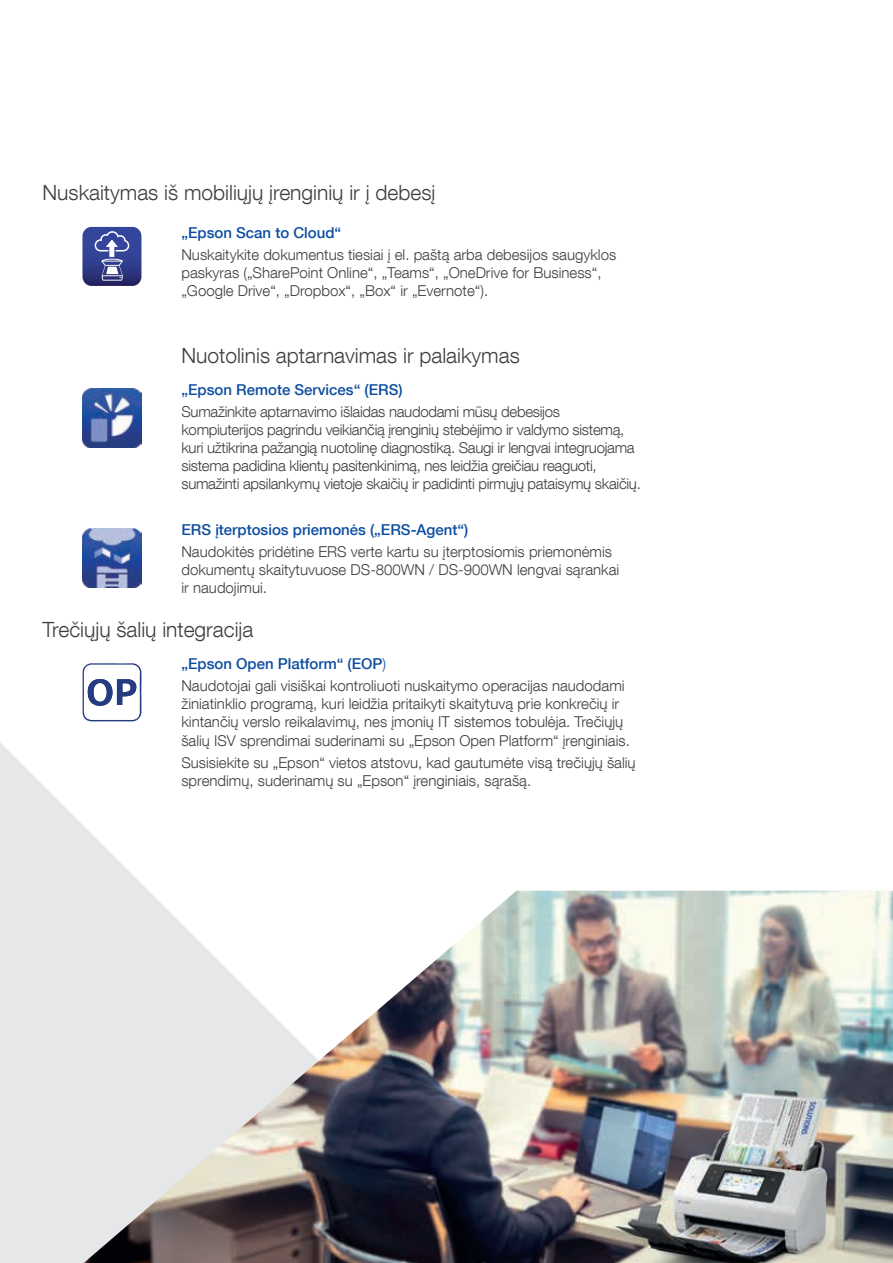
<style>
.page{position:relative;width:893px;height:1263px;background:#fff}
.page>*{position:absolute;margin:0;border:0;box-sizing:border-box;transform-origin:0 0}
.t1{font:300 21px "Helvetica Neue LT Com";color:#3e3e3f}
.t2{font:300 15px/18px "Helvetica Neue LT Com";color:#3e3e3f}
.t3{font:300 15px/18px "Helvetica Neue LT Com";letter-spacing:-.02em;color:#3e3e3f}
.t4{font:500 15px "Helvetica Neue LT Com";color:#0d4da1}
.s1{font-weight:500;color:#0d4da1}
.s2{color:#0d4da1}
</style>
<div class="page">
<svg style="left:0;top:742px;width:521px;height:521px"></svg>
<svg style="left:82px;top:227px;width:59px;height:59px;background:#4d589c"></svg>
<img style="left:82px;top:388px;width:59px;height:59px">
<img style="left:83px;top:529px;width:58px;height:59px">
<svg style="left:82px;top:663px;width:59px;height:58px"></svg>
<img style="left:84px;top:891px;width:809px;height:372px">
<h1 class="t1" style="left:43px;top:180px;width:394px">Nuskaitymas iš mobiliųjų įrenginių ir į debesį</h1>
<p class="t4" style="left:181px;top:223px;width:161px">„Epson Scan to Cloud“</p>
<p class="t2" style="left:181px;top:245px;width:436px">Nuskaitykite dokumentus tiesiai į el. paštą arba debesijos saugyklos paskyras („SharePoint Online“, „Teams“, „OneDrive for Business“, „Google Drive“, „Dropbox“, „Box“ ir „Evernote“).</p>
<h1 class="t1" style="left:181px;top:343px;width:340px">Nuotolinis aptarnavimas ir palaikymas</h1>
<p class="t4" style="left:181px;top:380px;width:223px">„Epson Remote Services“ (ERS)</p>
<p class="t3" style="left:181px;top:402px;width:461px">Sumažinkite aptarnavimo išlaidas naudodami mūsų debesijos kompiuterijos pagrindu veikiančią įrenginių stebėjimo ir valdymo sistemą, kuri užtikrina pažangią nuotolinę diagnostiką. Saugi ir lengvai integruojama sistema padidina klientų pasitenkinimą, nes leidžia greičiau reaguoti, sumažinti apsilankymų vietoje skaičių ir padidinti pirmųjų pataisymų skaičių.</p>
<p class="t4" style="left:181px;top:521px;width:288px">ERS įterptosios priemonės („ERS-Agent“)</p>
<p class="t2" style="left:181px;top:543px;width:439px">Naudokitės pridėtine ERS verte kartu su įterptosiomis priemonėmis dokumentų skaitytuvuose DS-800WN / DS-900WN lengvai sąrankai ir naudojimui.</p>
<h1 class="t1" style="left:43px;top:617px;width:212px">Trečiųjų šalių integracija</h1>
<p class="t2" style="left:181px;top:652px;width:445px;line-height:22.2px"><span class="s1">„Epson Open Platform“ (EOP</span><span class="s2">)<br></span>Naudotojai gali visiškai kontroliuoti nuskaitymo operacijas naudodami</p>
<p class="t2" style="left:181px;top:695px;width:450px">žiniatinklio programą, kuri leidžia pritaikyti skaitytuvą prie konkrečių ir kintančių verslo reikalavimų, nes įmonių IT sistemos tobulėja. Trečiųjų šalių ISV sprendimai suderinami su „Epson Open Platform“ įrenginiais.</p>
<p class="t2" style="left:181px;top:753px;width:456px">Susisiekite su „Epson“ vietos atstovu, kad gautumėte visą trečiųjų šalių sprendimų, suderinamų su „Epson“ įrenginiais, sąrašą.</p>
</div>
